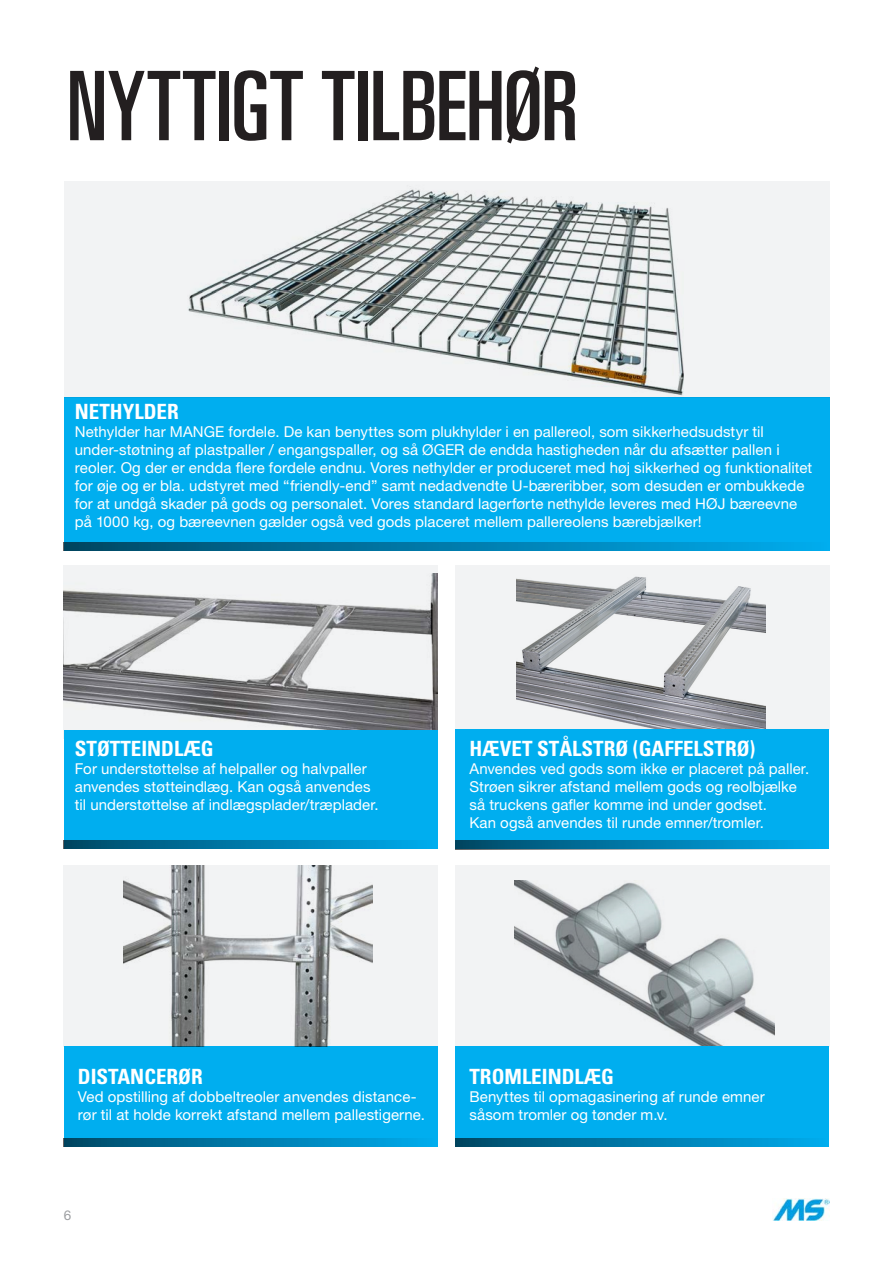
<style>
.page{position:relative;width:893px;height:1263px;background:#fff}
.page>*{position:absolute;margin:0;border:0;box-sizing:border-box;transform-origin:0 0}
.t1{font:ultra-condensed 96px "Univers";letter-spacing:-.005em;color:#231f20}
.t2{font:700 condensed 21px "Univers";color:#fff}
.t3{font:15px/18px "Helvetica Neue LT Pro";letter-spacing:.005em;color:#fff}
.t4{font:13.5px "Helvetica Neue LT Pro";color:#9d9fa2}
</style>
<div class="page">
<img style="left:772px;top:1198px;width:57px;height:22px">
<div style="left:64px;top:565px;width:374px;height:174px;background:#f2f3f4"></div>
<div style="left:456px;top:565px;width:374px;height:165px;background:#f2f3f4"></div>
<div style="left:64px;top:865px;width:374px;height:181px;background:#f2f3f4"></div>
<div style="left:455px;top:865px;width:375px;height:181px;background:#f2f3f4"></div>
<img style="left:515px;top:880px;width:259px;height:166px">
<img style="left:517px;top:576px;width:249px;height:154px">
<img style="left:64px;top:573px;width:374px;height:157px">
<div style="left:64px;top:730px;width:374px;height:118px;background:#00aeef"></div>
<div style="left:456px;top:730px;width:373px;height:119px;background:#00aeef"></div>
<div style="left:64px;top:1046px;width:374px;height:100px;background:#00aeef"></div>
<div style="left:456px;top:1046px;width:373px;height:100px;background:#00aeef"></div>
<div style="left:64px;top:397px;width:765px;height:153px;background:#00aeef"></div>
<svg style="left:64px;top:840px;width:371px;height:9px;background:#007aaa"></svg>
<svg style="left:455px;top:841px;width:348px;height:8px;background:#0077a5"></svg>
<svg style="left:64px;top:1138px;width:371px;height:9px;background:#007aaa"></svg>
<svg style="left:455px;top:1138px;width:372px;height:9px;background:#007aaa"></svg>
<svg style="left:64px;top:542px;width:765px;height:9px;background:#007aaa"></svg>
<img style="left:123px;top:865px;width:250px;height:181px">
<div style="left:64px;top:181px;width:766px;height:216px;background:#f2f3f4"></div>
<img style="left:188px;top:189px;width:496px;height:207px">
<p class="t1" style="left:67px;top:51px;width:513px">NYTTIGT TILBEHØR</p>
<p class="t2" style="left:75px;top:399px;width:105px">NETHYLDER</p>
<p class="t3" style="left:75px;top:422px;width:690px">Nethylder har MANGE fordele. De kan benyttes som plukhylder i en pallereol, som sikkerhedsudstyr til</p>
<p class="t3" style="left:75px;top:440px;width:739px">under-støtning af plastpaller / engangspaller, og så ØGER de endda hastigheden når du afsætter pallen i reoler. Og der er endda flere fordele endnu. Vores nethylder er produceret med høj sikkerhed og funktionalitet for øje og er bla. udstyret med “friendly-end” samt nedadvendte U-bæreribber, som desuden er ombukkede for at undgå skader på gods og personalet. Vores standard lagerførte nethylde leveres med HØJ bæreevne</p>
<p class="t3" style="left:75px;top:512px;width:628px">på 1000 kg, og bæreevnen gælder også ved gods placeret mellem pallereolens bærebjælker!</p>
<p class="t2" style="left:75px;top:735px;width:140px">STØTTEINDLÆG</p>
<p class="t3" style="left:75px;top:759px;width:293px">For understøttelse af helpaller og halvpaller</p>
<p class="t3" style="left:75px;top:777px;width:297px">anvendes støtteindlæg. Kan også anvendes</p>
<p class="t3" style="left:75px;top:795px;width:305px">til understøttelse af indlægsplader/træplader.</p>
<p class="t2" style="left:469px;top:735px;width:287px">HÆVET STÅLSTRØ (GAFFELSTRØ)</p>
<p class="t3" style="left:469px;top:759px;width:341px">Anvendes ved gods som ikke er placeret på paller.<br>Strøen sikrer afstand mellem gods og reolbjælke</p>
<p class="t3" style="left:469px;top:795px;width:299px">så truckens gafler komme ind under godset.</p>
<p class="t3" style="left:469px;top:813px;width:296px">Kan også anvendes til runde emner/tromler.</p>
<p class="t2" style="left:78px;top:1063px;width:126px">DISTANCERØR</p>
<p class="t3" style="left:78px;top:1087px;width:340px">Ved opstilling af dobbeltreoler anvendes distance-</p>
<p class="t3" style="left:78px;top:1105px;width:349px">rør til at holde korrekt afstand mellem pallestigerne.</p>
<p class="t4" style="left:64px;top:1207px;width:9px">6</p>
<p class="t2" style="left:469px;top:1063px;width:146px">TROMLEINDLÆG</p>
<p class="t3" style="left:469px;top:1087px;width:297px">Benyttes til opmagasinering af runde emner</p>
<p class="t3" style="left:469px;top:1105px;width:200px">såsom tromler og tønder m.v.</p>
</div>
